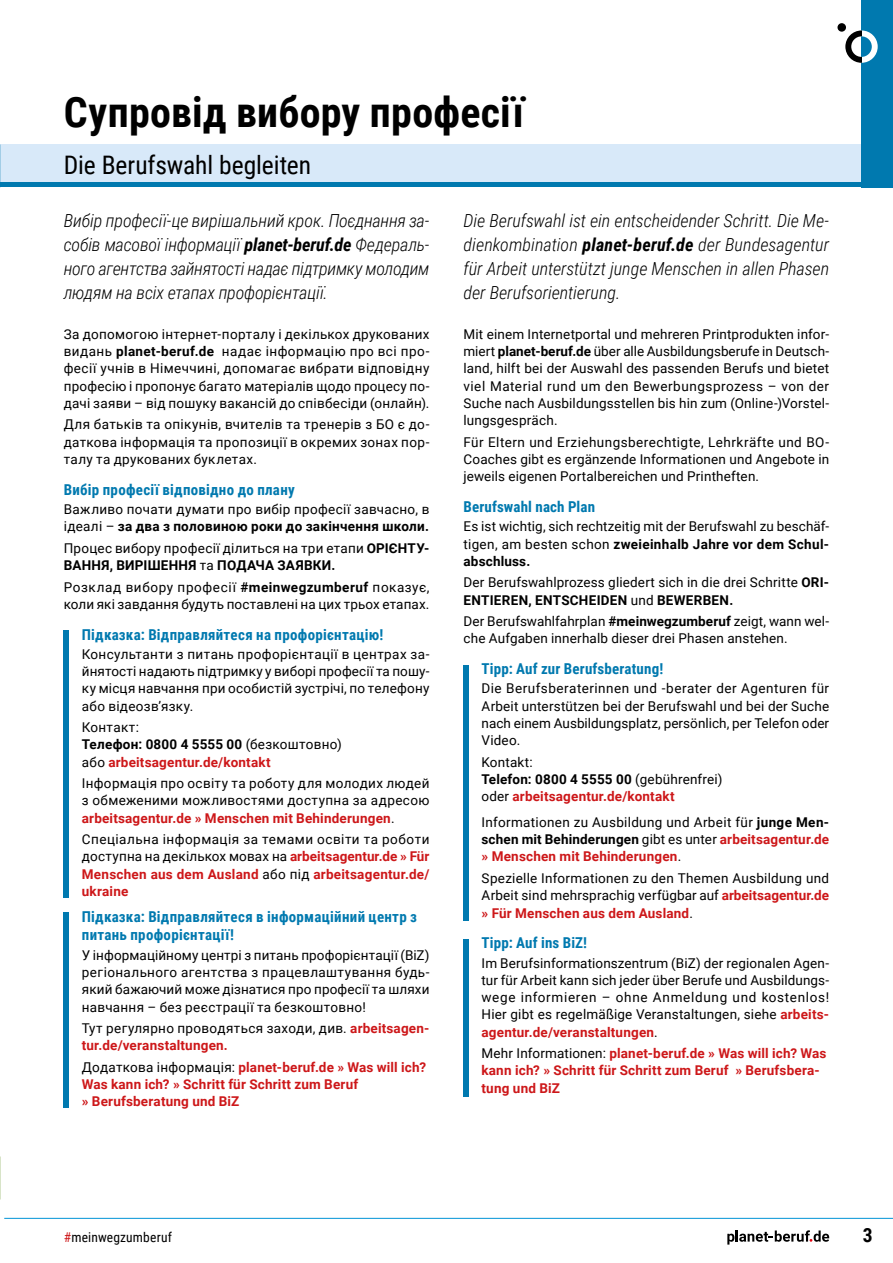
<style>
.page{position:relative;width:893px;height:1263px;background:#fff}
.page>*{position:absolute;margin:0;border:0;box-sizing:border-box;transform-origin:0 0}
.t1{font:700 42px "Roboto Condensed";letter-spacing:.005em;color:#000}
.t2{font:25.5px "Roboto Condensed";letter-spacing:-.005em;color:#000}
.t3{font:700 19.5px "Roboto Condensed";color:#000}
.t4{font:italic 300 18px/24px "Roboto Condensed";letter-spacing:-.01em;color:#000;text-align:justify}
.t5{font:700 15px/18px "Roboto Condensed";letter-spacing:.015em;color:#0079af}
.t6{font:13.5px/17.2px "Roboto";letter-spacing:.015em;color:#000;text-align:justify}
.t7{font:700 13.5px/17.2px "Roboto";letter-spacing:.015em;color:#cd1719}
.t8{font:13.5px "Roboto Condensed";letter-spacing:.015em;color:#000}
.s1{font-weight:700}
.s2{font-weight:400;color:#000}
.s3{color:#000}
.s4{font-weight:700;color:#cd1719}
.s5{color:#cd1719}
</style>
<div class="page">
<hr style="left:4px;top:1218px;width:889px;height:1px;background:#0093d6">
<svg style="left:727px;top:1230px;width:102px;height:14px"></svg>
<div style="left:0;top:145px;width:893px;height:42px;background:#d8e9f9"></div>
<hr style="left:0;top:183px;width:893px;height:4px;background:#0079af">
<div style="left:861px;top:0;width:32px;height:187px;background:#0079af"></div>
<svg style="left:861px;top:30px;width:17px;height:33px"></svg>
<svg style="left:845px;top:30px;width:16px;height:33px"></svg>
<div style="left:837px;top:23px;width:9px;height:9px;background:#000;border-radius:50%"></div>
<div style="left:463px;top:665px;width:6px;height:255px;background:#0079af"></div>
<div style="left:463px;top:939px;width:6px;height:157px;background:#0079af"></div>
<div style="left:64px;top:630px;width:5px;height:268px;background:#0079af"></div>
<div style="left:64px;top:912px;width:5px;height:196px;background:#0079af"></div>
<h1 class="t1" style="left:64px;top:82px;width:461px">Супровід вибору професії</h1>
<h1 class="t2" style="left:64px;top:147px;width:249px">Die Berufswahl begleiten</h1>
<p class="t4" style="left:64px;top:208px;width:367px">Вибір професії-це вирішальний крок. Поєднання за&shy;собів масової інформації <span class="s1">planet-beruf.de</span> Федераль&shy;ного агентства зайнятості надає підтримку молодим людям на всіх етапах профорієнтації.</p>
<p class="t6" style="left:64px;top:325px;width:367px">За допомогою інтернет-порталу і декількох друкованих видань <span class="s1">planet-beruf.de</span> надає інформацію про всі про&shy;фесії учнів в Німеччині, допомагає вибрати відповідну професію і пропонує багато матеріалів щодо процесу по&shy;дачі заяви – від пошуку вакансій до співбесіди (онлайн).</p>
<p class="t6" style="left:64px;top:415px;width:367px">Для батьків та опікунів, вчителів та тренерів з БО є до&shy;даткова інформація та пропозиції в окремих зонах пор&shy;талу та друкованих буклетах.</p>
<h2 class="t5" style="left:64px;top:480px;width:233px">Вибір професії відповідно до плану</h2>
<p class="t6" style="left:64px;top:500px;width:367px">Важливо почати думати про вибір професії завчасно, в ідеалі – <span class="s1">за два з половиною роки до закінчення школи.</span></p>
<p class="t6" style="left:64px;top:539px;width:367px">Процес вибору професії ділиться на три етапи <span class="s1">ОРІЄНТУ-<br>ВАННЯ, ВИРІШЕННЯ</span> та <span class="s1">ПОДАЧА ЗАЯВКИ.</span></p>
<p class="t6" style="left:64px;top:578px;width:367px">Розклад вибору професії <span class="s1">#meinwegzumberuf</span> показує, коли які завдання будуть поставлені на цих трьох етапах.</p>
<h2 class="t5" style="left:82px;top:625px;width:303px">Підказка: Відправляйтеся на профорієнтацію!</h2>
<p class="t6" style="left:82px;top:645px;width:349px">Консультанти з питань профорієнтації в центрах за&shy;йнятості надають підтримку у виборі професії та пошу&shy;ку місця навчання при особистій зустрічі, по телефону або відеозв’язку.</p>
<p class="t7" style="left:82px;top:718px;width:262px"><span class="s2">Контакт:<br></span><span class="s3">Телефон: 0800 4 5555 00</span> <span class="s2">(безкоштовно) або</span> arbeitsagentur.de/kontakt</p>
<p class="t6" style="left:82px;top:774px;width:349px">Інформація про освіту та роботу для молодих людей з обмеженими можливостями доступна за адресою <span class="s4">arbeitsagentur.de » Menschen mit Behinderungen</span>.</p>
<p class="t6" style="left:82px;top:830px;width:349px">Спеціальна інформація за темами освіти та роботи доступна на декількох мовах на <span class="s4">arbeitsagentur.de » Für Menschen aus dem Ausland</span> або під <span class="s4">arbeitsagentur.de/ ukraine</span></p>
<h2 class="t5" style="left:82px;top:907px;width:337px">Підказка: Відправляйтеся в інформаційний центр з питань профорієнтації!</h2>
<p class="t6" style="left:82px;top:946px;width:349px">У інформаційному центрі з питань профорієнтації (BiZ) регіонального агентства з працевлаштування будь&shy;який бажаючий може дізнатися про професії та шляхи навчання – без реєстрації та безкоштовно!</p>
<p class="t7" style="left:82px;top:1019px;width:349px"><span class="s2">Тут регулярно проводяться заходи, див.</span> arbeitsagen&shy;tur.de/veranstaltungen.</p>
<p class="t7" style="left:82px;top:1058px;width:346px"><span class="s2">Додаткова інформація:</span> planet-beruf.de » Was will ich?<br>Was kann ich? » Schritt für Schritt zum Beruf<br>» Berufsberatung und BiZ</p>
<p class="t4" style="left:463px;top:208px;width:367px">Die Berufswahl ist ein entscheidender Schritt. Die Me&shy;dienkombination <span class="s1">planet-beruf.de</span> der Bundesagentur für Arbeit unterstützt junge Menschen in allen Phasen der Berufsorientierung.</p>
<p class="t6" style="left:463px;top:325px;width:367px">Mit einem Internetportal und mehreren Printprodukten infor&shy;miert <span class="s1">planet-beruf.de</span> über alle Ausbildungsberufe in Deutsch&shy;land, hilft bei der Auswahl des passenden Berufs und bietet viel Material rund um den Bewerbungsprozess – von der Suche nach Ausbildungsstellen bis hin zum (Online-)Vorstel&shy;lungsgespräch.</p>
<p class="t6" style="left:463px;top:433px;width:367px">Für Eltern und Erziehungsberechtigte, Lehrkräfte und BO-Coaches gibt es ergänzende Informationen und Angebote in jeweils eigenen Portalbereichen und Printheften.</p>
<h2 class="t5" style="left:463px;top:497px;width:133px">Berufswahl nach Plan</h2>
<p class="t6" style="left:463px;top:517px;width:367px">Es ist wichtig, sich rechtzeitig mit der Berufswahl zu beschäf&shy;tigen, am besten schon <span class="s1">zweieinhalb Jahre vor dem Schul&shy;abschluss.</span></p>
<p class="t6" style="left:463px;top:573px;width:367px">Der Berufswahlprozess gliedert sich in die drei Schritte <span class="s1">ORI-<br>ENTIEREN, ENTSCHEIDEN</span> und <span class="s1">BEWERBEN.</span></p>
<p class="t6" style="left:463px;top:612px;width:367px">Der Berufswahlfahrplan <span class="s1">#meinwegzumberuf</span> zeigt, wann wel&shy;che Aufgaben innerhalb dieser drei Phasen anstehen.</p>
<h2 class="t5" style="left:482px;top:659px;width:183px">Tipp: Auf zur Berufsberatung!</h2>
<p class="t6" style="left:482px;top:679px;width:349px">Die Berufsberaterinnen und -berater der Agenturen für Arbeit unterstützen bei der Berufswahl und bei der Suche nach einem Ausbildungsplatz, persönlich, per Telefon oder Video.</p>
<p class="t6" style="left:482px;top:753px;width:242px;text-align:left">Kontakt:<br><span class="s1">Telefon: 0800 4 5555 00</span> (gebührenfrei) oder <span class="s4">arbeitsagentur.de/kontakt</span></p>
<p class="t6" style="left:482px;top:813px;width:349px">Informationen zu Ausbildung und Arbeit für <span class="s1">junge Men&shy;schen mit Behinderungen</span> gibt es unter <span class="s4">arbeitsagentur.de » Menschen mit Behinderungen</span>.</p>
<p class="t6" style="left:482px;top:869px;width:349px">Spezielle Informationen zu den Themen Ausbildung und Arbeit sind mehrsprachig verfügbar auf <span class="s4">arbeitsagentur.de » Für Menschen aus dem Ausland</span>.</p>
<h2 class="t5" style="left:482px;top:933px;width:107px">Tipp: Auf ins BiZ!</h2>
<p class="t6" style="left:482px;top:954px;width:349px">Im Berufsinformationszentrum (BiZ) der regionalen Agen&shy;tur für Arbeit kann sich jeder über Berufe und Ausbildungs&shy;wege informieren – ohne Anmeldung und kostenlos!<br>Hier gibt es regelmäßige Veranstaltungen, siehe <span class="s4">arbeits&shy;agentur.de/veranstaltungen</span>.</p>
<p class="t7" style="left:482px;top:1044px;width:346px"><span class="s2">Mehr Informationen:</span> planet-beruf.de » Was will ich? Was kann ich? » Schritt für Schritt zum Beruf » Berufsbera&shy;tung und BiZ</p>
<p class="t8" style="left:64px;top:1227px;width:110px"><span class="s5">#</span>meinwegzumberuf</p>
<h3 class="t3" style="left:863px;top:1221px;width:11px">3</h3>
</div>
